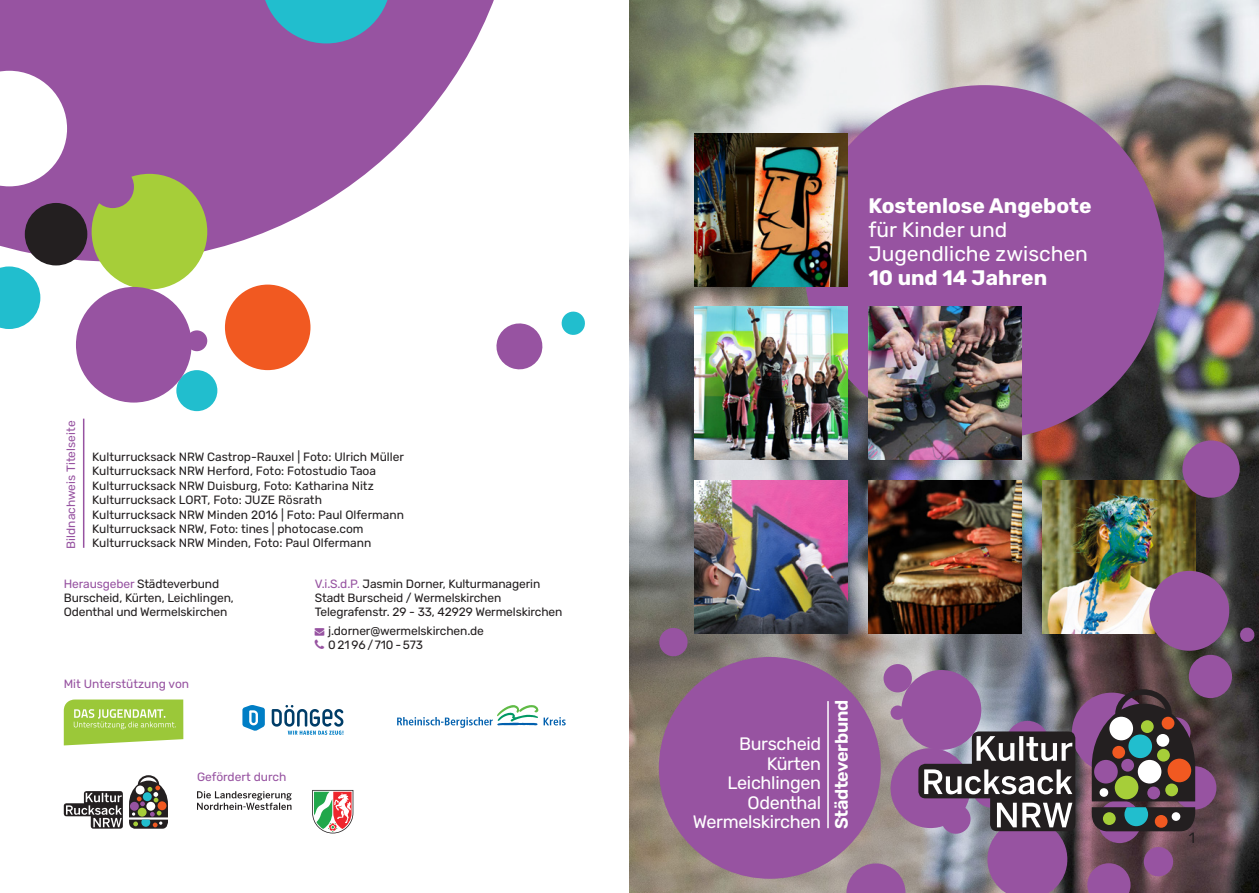
<style>
.page{position:relative;width:1259px;height:893px;background:#fff}
.page>*{position:absolute;margin:0;border:0;box-sizing:border-box;transform-origin:0 0}
.t1{font:700 21px "Rubik";color:#fff}
.t2{font:21px/24px "Rubik";color:#fff}
.t3{font:18px/19.5px "Rubik";letter-spacing:-.02em;color:#fff;text-align:right}
.t4{font:600 18px "Rubik";letter-spacing:-.02em;color:#fff}
.t5{font:15px "Rubik";color:#231f20}
.t6{font:12px/14.4px "Rubik";letter-spacing:-.005em;color:#231f20}
.t7{font:12px "Rubik";color:#9753a1}
.s1{color:#9753a1}
</style>
<div class="page">
<img style="left:629px;top:0;width:630px;height:893px">
<div style="left:659px;top:657px;width:221px;height:222px;background:#9753a1;border-radius:50%"></div>
<svg style="left:629px;top:0;width:407px;height:285px"></svg>
<svg style="left:0;top:0;width:494px;height:261px;fill:#9753a1"></svg>
<div style="left:804px;top:85px;width:360px;height:354px;background:#9753a1;border-radius:50%"></div>
<img style="left:694px;top:307px;width:153px;height:153px">
<img style="left:868px;top:307px;width:153px;height:153px">
<img style="left:694px;top:481px;width:153px;height:153px">
<img style="left:868px;top:481px;width:153px;height:153px">
<img style="left:1042px;top:481px;width:153px;height:153px">
<img style="left:694px;top:133px;width:153px;height:153px">
<svg style="left:197px;top:790px;width:156px;height:43px"></svg>
<svg style="left:64px;top:775px;width:104px;height:54px"></svg>
<svg style="left:397px;top:705px;width:169px;height:23px"></svg>
<svg style="left:64px;top:699px;width:119px;height:46px;background:#abd059"></svg>
<svg style="left:242px;top:705px;width:23px;height:26px"></svg>
<svg style="left:272px;top:705px;width:71px;height:30px"></svg>
<svg style="left:561px;top:311px;width:24px;height:24px"></svg>
<svg style="left:496px;top:323px;width:47px;height:47px"></svg>
<svg style="left:261px;top:0;width:130px;height:43px;background:#459dc0"></svg>
<div style="left:186px;top:330px;width:21px;height:21px;background:#9753a1;border-radius:50%"></div>
<div style="left:176px;top:370px;width:41px;height:41px;background:#21bece;border-radius:50%"></div>
<div style="left:225px;top:285px;width:85px;height:85px;background:#f15921;border-radius:50%"></div>
<div style="left:92px;top:174px;width:115px;height:115px;background:#a6ce39;border-radius:50%"></div>
<div style="left:76px;top:287px;width:116px;height:116px;background:#9753a1;border-radius:50%"></div>
<svg style="left:0;top:71px;width:67px;height:115px"></svg>
<div style="left:25px;top:203px;width:62px;height:62px;background:#231f20;border-radius:50%"></div>
<svg style="left:0;top:266px;width:40px;height:63px"></svg>
<div style="left:91px;top:166px;width:43px;height:42px;background:#9753a1;border-radius:50%"></div>
<hr style="left:83px;top:419px;width:1px;height:129px;background:#9753a1">
<div style="left:890px;top:705px;width:15px;height:15px;background:#9753a1;border-radius:50%"></div>
<div style="left:883px;top:664px;width:29px;height:28px;background:#9753a1;border-radius:50%"></div>
<svg style="left:846px;top:863px;width:59px;height:30px;background:#99639d"></svg>
<div style="left:890px;top:748px;width:80px;height:80px;background:#9753a1;border-radius:50%"></div>
<svg style="left:657px;top:626px;width:32px;height:32px"></svg>
<div style="left:1149px;top:571px;width:80px;height:80px;background:#9753a1;border-radius:50%"></div>
<svg style="left:1239px;top:627px;width:16px;height:16px"></svg>
<div style="left:1188px;top:655px;width:44px;height:43px;background:#9753a1;border-radius:50%"></div>
<div style="left:901px;top:670px;width:80px;height:80px;background:#9753a1;border-radius:50%"></div>
<div style="left:1173px;top:766px;width:43px;height:43px;background:#9753a1;border-radius:50%"></div>
<div style="left:1182px;top:440px;width:57px;height:58px;background:#9753a1;border-radius:50%"></div>
<svg style="left:918px;top:689px;width:277px;height:204px;background:#735d73"></svg>
<hr style="left:827px;top:701px;width:1px;height:127px;background:#fff">
<p class="t7" style="left:64px;top:549px;width:129px;rotate:-90deg">Bildnachweis Titelseite</p>
<p class="t6" style="left:92px;top:450px;width:313px">Kulturrucksack NRW Castrop-Rauxel | Foto: Ulrich Müller Kulturrucksack NRW Herford, Foto: Fotostudio Taoa Kulturrucksack NRW Duisburg, Foto: Katharina Nitz Kulturrucksack LORT, Foto: JUZE Rösrath Kulturrucksack NRW Minden 2016 | Foto: Paul Olfermann Kulturrucksack NRW, Foto: tines | photocase.com</p>
<p class="t6" style="left:92px;top:536px;width:280px">Kulturrucksack NRW Minden, Foto: Paul Olfermann</p>
<p class="t6" style="left:64px;top:577px;width:171px"><span class="s1">Herausgeber</span> Städteverbund<br>Burscheid, Kürten, Leichlingen,<br>Odenthal und Wermelskirchen</p>
<p class="t6" style="left:315px;top:577px;width:249px"><span class="s1">V.i.S.d.P.</span> Jasmin Dorner, Kulturmanagerin<br>Stadt Burscheid / Wermelskirchen<br>Telegrafenstr. 29 - 33, 42929 Wermelskirchen</p>
<p class="t6" style="left:328px;top:624px;width:157px;text-indent:-14px"><span class="s1">→</span> j.dorner@wermelskirchen.de<br>02196/710-573</p>
<p class="t7" style="left:64px;top:677px;width:127px">Mit Unterstützung von</p>
<p class="t7" style="left:197px;top:770px;width:91px">Gefördert durch</p>
<h1 class="t1" style="left:868px;top:194px;width:225px">Kostenlose Angebote</h1>
<h1 class="t2" style="left:868px;top:218px;width:221px">für Kinder und<br>Jugendliche zwischen</h1>
<h1 class="t1" style="left:868px;top:266px;width:180px">10 und 14 Jahren</h1>
<h2 class="t3" style="left:693px;top:735px;width:130px">Burscheid<br>Kürten<br>Leichlingen<br>Odenthal<br>Wermelskirchen</h2>
<h2 class="t4" style="left:831px;top:829px;width:131px;rotate:-90deg">Städteverbund</h2>
<p class="t5" style="left:1188px;top:830px;width:8px">1</p>
</div>
